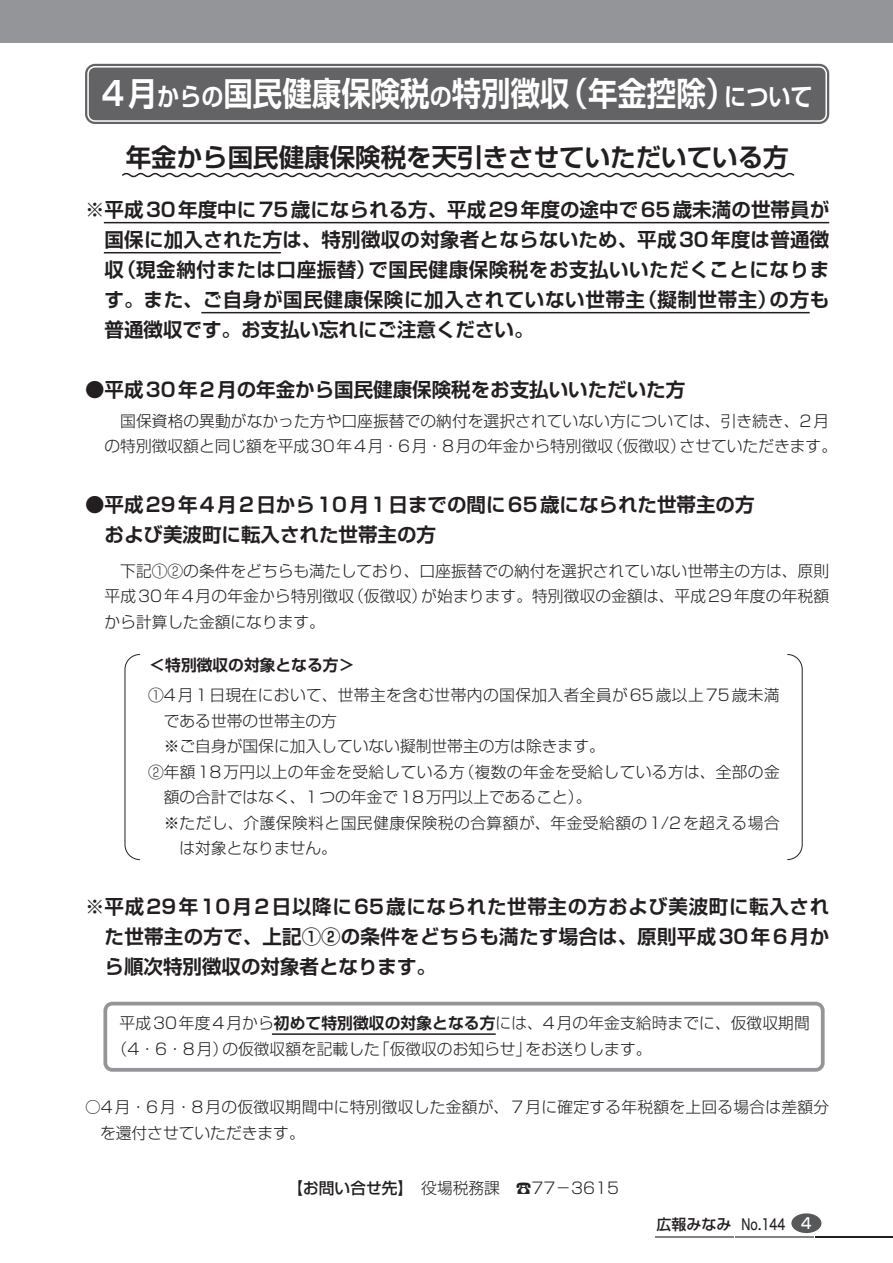
<style>
.page{position:relative;width:893px;height:1263px;background:#fff}
.page>*{position:absolute;margin:0;border:0;box-sizing:border-box;transform-origin:0 0}
.t1{font:700 33px "Shin Go Pr 6 N De";color:#fff;scale:.89 1}
.t2{font:700 25.5px "Shin Go Pr 6 N De";color:#231f20}
.t3{font:700 19.5px/30px "Shin Go Pr 6 N De";color:#231f20;text-align:justify}
.t4{font:300 15.75px/25.5px "Shin Go Pr 6 N";letter-spacing:.005em;color:#231f20}
.t5{font:300 15.75px "Shin Go Pr 6 N";letter-spacing:.025em;color:#231f20}
.t6{font:300 15.75px "Shin Go Pr 6 N";letter-spacing:.03em;color:#231f20}
.t7{font:700 15.75px "Shin Go Pr 6 N De";color:#231f20}
.t8{font:15px "Hira Kaku Std W5";color:#231f20;scale:.75 1}
.s1{font-size:24.75px}
.s2{font-family:"Shin Go Pr 6 N De";font-weight:700}
.s3{font-weight:500}
.s4{font-family:"Osaka";font-weight:400}
.s5{font-family:"Shin Go Pr 6 N";font-weight:500}
.s6{font-family:"Shin Go Pr 6 N";font-weight:500;color:#fff}
</style>
<div class="page">
<div style="left:0;top:0;width:893px;height:43px;background:#939598"></div>
<div style="left:791px;top:1213px;width:30px;height:20px;background:#57585a;border-radius:50%"></div>
<hr style="left:655px;top:1236px;width:79px;height:1px;background:#808285">
<hr style="left:735px;top:1236px;width:78px;height:1px;background:#808285">
<hr style="left:815px;top:1236px;width:78px;height:1px;background:#231f20">
<svg style="left:103px;top:1001px;width:722px;height:71px"></svg>
<svg style="left:124px;top:654px;width:16px;height:206px"></svg>
<svg style="left:787px;top:654px;width:16px;height:206px"></svg>
<svg style="left:85px;top:64px;width:744px;height:60px;background:#6b6b6e"></svg>
<svg style="left:122px;top:172px;width:673px;height:6px"></svg>
<hr style="left:104px;top:222px;width:725px;height:1px;background:#231f20">
<hr style="left:104px;top:252px;width:177px;height:1px;background:#231f20">
<hr style="left:201px;top:312px;width:609px;height:1px;background:#231f20">
<hr style="left:272px;top:1033px;width:224px;height:2px;background:#231f20">
<h1 class="t1" style="left:102px;top:66px;width:800px">4月<span class="s1">からの</span>国民健康保険税<span class="s1">の</span>特別徴収（年金控除）<span class="s1">について</span></h1>
<h2 class="t2" style="left:126px;top:136px;width:665px">年金から国民健康保険税を天引きさせていただいている方</h2>
<p class="t3" style="left:105px;top:193px;width:726px;text-indent:-20px">※平成30年度中に75歳になられる方、平成29年度の途中で65歳未満の世帯員が国保に加入された方は、特別徴収の対象者とならないため、平成30年度は普通徴収（現金納付または口座振替）で国民健康保険税をお支払いいただくことになります。また、ご自身が国民健康保険に加入されていない世帯主（擬制世帯主）の方も普通徴収です。お支払い忘れにご注意ください。</p>
<p class="t3" style="left:85px;top:373px;width:602px">●平成30年2月の年金から国民健康保険税をお支払いいただいた方</p>
<p class="t4" style="left:105px;top:407px;width:734px">　国保資格の異動がなかった方や口座振替での納付を選択されていない方については、引き続き、2月の特別徴収額と同じ額を平成30年4月・6月・8月の年金から特別徴収（仮徴収）させていただきます。</p>
<p class="t3" style="left:85px;top:489px;width:671px">●平成29年4月2日から10月1日までの間に65歳になられた世帯主の方　および美波町に転入された世帯主の方</p>
<p class="t4" style="left:105px;top:557px;width:726px;text-align:justify">　下記①②の条件をどちらも満たしており、口座振替での納付を選択されていない世帯主の方は、原則平成30年4月の年金から特別徴収（仮徴収）が始まります。特別徴収の金額は、平成29年度の年税額から計算した金額になります。</p>
<p class="t7" style="left:150px;top:652px;width:206px">＜特別徴収の対象となる方＞</p>
<p class="t5" style="left:148px;top:682px;width:633px">①4月1日現在において、世帯主を含む世帯内の国保加入者全員が65歳以上75歳未満</p>
<p class="t4" style="left:164px;top:707px;width:175px">である世帯の世帯主の方</p>
<p class="t4" style="left:148px;top:732px;width:458px">　※ご自身が国保に加入していない擬制世帯主の方は除きます。</p>
<p class="t5" style="left:148px;top:759px;width:633px">②年額18万円以上の年金を受給している方（複数の年金を受給している方は、全部の金</p>
<p class="t4" style="left:164px;top:783px;width:429px">額の合計ではなく、1つの年金で18万円以上であること）。</p>
<p class="t6" style="left:148px;top:810px;width:633px">　※ただし、介護保険料と国民健康保険税の合算額が、年金受給額の1/2を超える場合</p>
<p class="t4" style="left:180px;top:834px;width:159px">は対象となりません。</p>
<p class="t3" style="left:105px;top:891px;width:726px;text-indent:-20px">※平成29年10月2日以降に65歳になられた世帯主の方および美波町に転入された世帯主の方で、上記①②の条件をどちらも満たす場合は、原則平成30年6月から順次特別徴収の対象者となります。</p>
<p class="t4" style="left:112px;top:1009px;width:700px;text-indent:8px">平成30年度4月から<span class="s2">初めて特別徴収の対象となる方</span>には、4月の年金支給時までに、仮徴収期間（4・6・8月）の仮徴収額を記載した「仮徴収のお知らせ」をお送りします。</p>
<p class="t4" style="left:100px;top:1093px;width:731px;text-indent:-15px">○4月・6月・8月の仮徴収期間中に特別徴収した金額が、７月に確定する年税額を上回る場合は差額分を還付させていただきます。</p>
<p class="t4" style="left:287px;top:1174px;width:333px"><span class="s3">【お問い合せ先】</span>　役場税務課　<span class="s4">☎</span>77－3615</p>
<p class="t8" style="left:656px;top:1212px;width:208px"><span class="s5">広報みなみ</span> No.144 <span class="s6">4</span></p>
</div>
